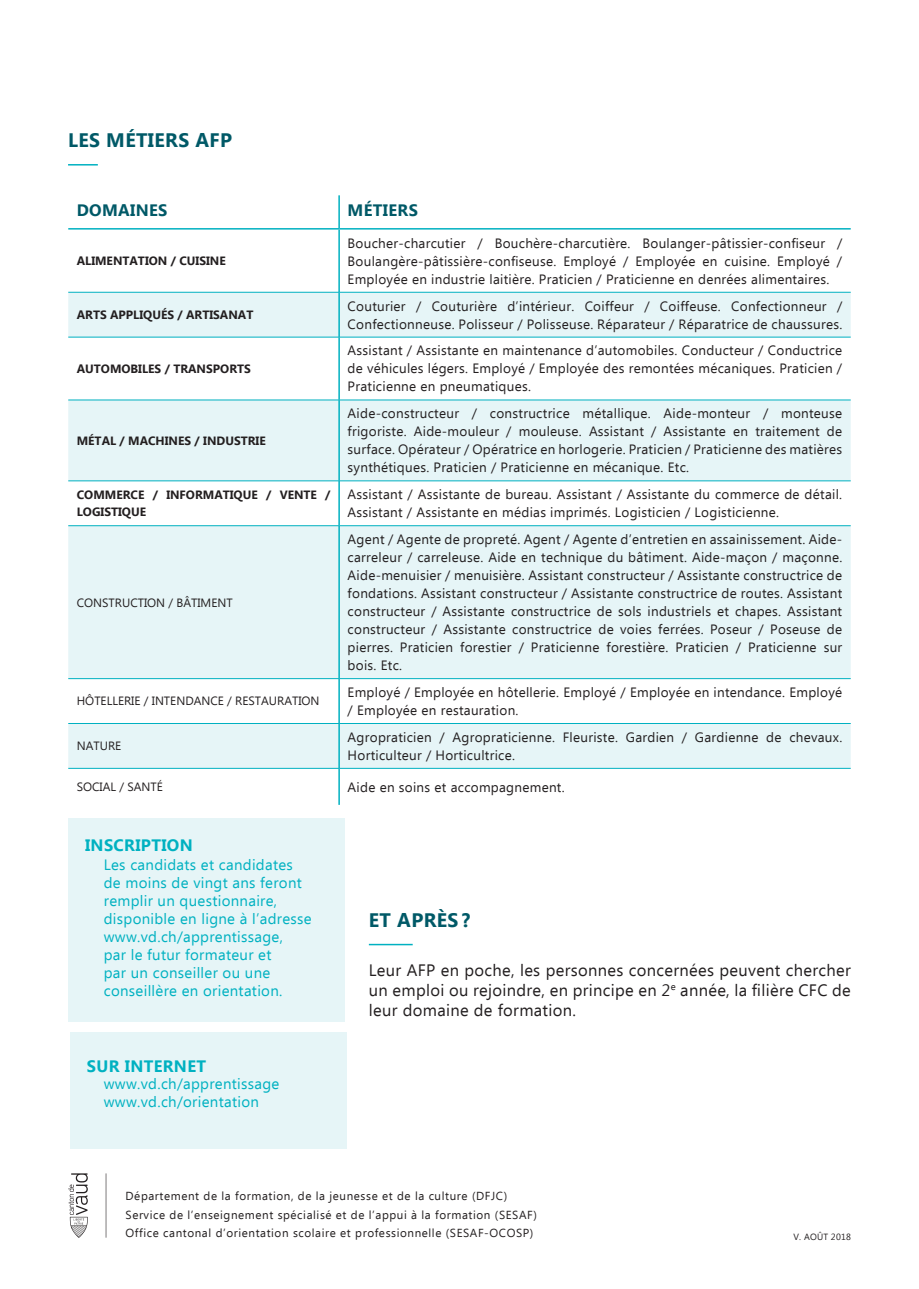
<style>
.page{position:relative;width:919px;height:1289px;background:#fff}
.page>*{position:absolute;margin:0;border:0;box-sizing:border-box;transform-origin:0 0}
.Titre_col_2{font:700 19.5px "Ebrima";letter-spacing:.02em;color:#005967}
.Titre_col1{font:700 19.5px "Ebrima";letter-spacing:.02em;color:#005967}
.Texte_courant{font:16.5px/19.8px "Ebrima";letter-spacing:.02em;color:#231f20;text-align:justify}
.Titre_1_-_block{font:700 16.5px "Ebrima";letter-spacing:.02em;color:#00b1c1}
.Intertitre{font:700 16.5px "Ebrima";letter-spacing:.02em;color:#005967}
.Texte_courant_case{font:15px/18px "Ebrima";letter-spacing:.02em;color:#00b1c1}
.tableau_droite{font:13.5px/18px "Ebrima";letter-spacing:.02em;color:#231f20;text-align:justify}
.Texte_courant-2{font:700 12px/16.5px "Ebrima";color:#231f20}
.tableau_gauche{font:12px "Ebrima";color:#231f20}
.Texte_courant-3{font:11.7px "Ebrima";letter-spacing:.05em;color:#231f20}
.Chapeau{font:9px "Ebrima";letter-spacing:.02em;color:#231f20}
</style>
<div class="page">
<svg style="left:68px;top:293px;width:782px;height:475px;fill:#e6f5f7"></svg>
<hr style="left:339px;top:292px;width:511px;height:1px;background:#00b1c1">
<hr style="left:68px;top:228px;width:271px;height:1px;background:#00b1c1">
<hr style="left:339px;top:228px;width:511px;height:1px;background:#00b1c1">
<hr style="left:338px;top:229px;width:2px;height:63px;background:#00b1c1">
<hr style="left:338px;top:292px;width:2px;height:45px;background:#00b1c1">
<hr style="left:338px;top:337px;width:2px;height:63px;background:#00b1c1">
<hr style="left:338px;top:400px;width:2px;height:80px;background:#00b1c1">
<hr style="left:338px;top:481px;width:2px;height:44px;background:#00b1c1">
<hr style="left:338px;top:526px;width:2px;height:152px;background:#00b1c1">
<hr style="left:338px;top:678px;width:2px;height:45px;background:#00b1c1">
<hr style="left:338px;top:723px;width:2px;height:45px;background:#00b1c1">
<hr style="left:338px;top:768px;width:2px;height:36px;background:#00b1c1">
<hr style="left:338px;top:195px;width:2px;height:33px;background:#00b1c1">
<hr style="left:68px;top:337px;width:271px;height:1px;background:#00b1c1">
<hr style="left:339px;top:337px;width:511px;height:1px;background:#00b1c1">
<hr style="left:68px;top:400px;width:271px;height:1px;background:#00b1c1">
<hr style="left:339px;top:400px;width:511px;height:1px;background:#00b1c1">
<hr style="left:68px;top:480px;width:271px;height:1px;background:#00b1c1">
<hr style="left:339px;top:480px;width:511px;height:1px;background:#00b1c1">
<hr style="left:68px;top:525px;width:271px;height:1px;background:#00b1c1">
<hr style="left:339px;top:525px;width:511px;height:1px;background:#00b1c1">
<hr style="left:68px;top:678px;width:271px;height:1px;background:#00b1c1">
<hr style="left:339px;top:678px;width:511px;height:1px;background:#00b1c1">
<hr style="left:68px;top:723px;width:271px;height:1px;background:#00b1c1">
<hr style="left:339px;top:723px;width:511px;height:1px;background:#00b1c1">
<hr style="left:68px;top:768px;width:271px;height:1px;background:#00b1c1">
<hr style="left:339px;top:768px;width:511px;height:1px;background:#00b1c1">
<hr style="left:68px;top:292px;width:271px;height:1px;background:#00b1c1">
<hr style="left:369px;top:943px;width:43px;height:2px;background:#00b1c1">
<div style="left:68px;top:818px;width:276px;height:203px;background:#e6f5f7"></div>
<hr style="left:68px;top:164px;width:30px;height:1px;background:#00b1c1">
<svg style="left:68px;top:1173px;width:20px;height:64px"></svg>
<svg style="left:106px;top:1173px;width:1px;height:64px"></svg>
<div style="left:70px;top:1031px;width:276px;height:117px;background:#e6f5f7"></div>
<p class="Titre_col_2" style="left:68px;top:126px;width:165px">LES MÉTIERS AFP</p>
<p class="Intertitre" style="left:77px;top:198px;width:92px">DOMAINES</p>
<p class="Intertitre" style="left:347px;top:198px;width:72px">MÉTIERS</p>
<p class="Texte_courant-2" style="left:77px;top:253px;width:150px">ALIMENTATION / CUISINE</p>
<p class="tableau_droite" style="left:347px;top:235px;width:496px">Boucher-charcutier / Bouchère-charcutière. Boulanger-pâtissier-confiseur / Boulangère-pâtissière-confiseuse. Employé / Employée en cuisine. Employé / Employée en industrie laitière. Praticien / Praticienne en denrées alimentaires.</p>
<p class="Texte_courant-2" style="left:77px;top:307px;width:178px">ARTS APPLIQUÉS / ARTISANAT</p>
<p class="tableau_droite" style="left:347px;top:298px;width:496px">Couturier / Couturière d’intérieur. Coiffeur / Coiffeuse. Confectionneur /<br>Confectionneuse. Polisseur / Polisseuse. Réparateur / Réparatrice de chaussures.</p>
<p class="Texte_courant-2" style="left:77px;top:361px;width:176px">AUTOMOBILES / TRANSPORTS</p>
<p class="tableau_droite" style="left:347px;top:342px;width:496px">Assistant / Assistante en maintenance d’automobiles. Conducteur / Conductrice de véhicules légers. Employé / Employée des remontées mécaniques. Praticien / Praticienne en pneumatiques.</p>
<p class="Texte_courant-2" style="left:77px;top:433px;width:190px">MÉTAL / MACHINES / INDUSTRIE</p>
<p class="tableau_droite" style="left:347px;top:405px;width:496px">Aide-constructeur / constructrice métallique. Aide-monteur / monteuse frigoriste. Aide-mouleur / mouleuse. Assistant / Assistante en traitement de surface. Opérateur / Opératrice en horlogerie. Praticien / Praticienne des matières synthétiques. Praticien / Praticienne en mécanique. Etc.</p>
<p class="Texte_courant-2" style="left:77px;top:487px;width:255px">COMMERCE / INFORMATIQUE / VENTE /<br>LOGISTIQUE</p>
<p class="tableau_droite" style="left:347px;top:486px;width:496px">Assistant / Assistante de bureau. Assistant / Assistante du commerce de détail.<br>Assistant / Assistante en médias imprimés. Logisticien / Logisticienne.</p>
<p class="tableau_gauche" style="left:77px;top:593px;width:157px">CONSTRUCTION / BÂTIMENT</p>
<p class="tableau_droite" style="left:347px;top:531px;width:496px">Agent / Agente de propreté. Agent / Agente d’entretien en assainissement. Aide&shy;carreleur / carreleuse. Aide en technique du bâtiment. Aide-maçon / maçonne.<br>Aide-menuisier / menuisière. Assistant constructeur / Assistante constructrice de fondations. Assistant constructeur / Assistante constructrice de routes. Assistant constructeur / Assistante constructrice de sols industriels et chapes. Assistant constructeur / Assistante constructrice de voies ferrées. Poseur / Poseuse de pierres. Praticien forestier / Praticienne forestière. Praticien / Praticienne sur bois. Etc.</p>
<p class="tableau_gauche" style="left:77px;top:692px;width:244px">HÔTELLERIE / INTENDANCE / RESTAURATION</p>
<p class="tableau_droite" style="left:347px;top:684px;width:496px">Employé / Employée en hôtellerie. Employé / Employée en intendance. Employé / Employée en restauration.</p>
<p class="tableau_gauche" style="left:77px;top:737px;width:46px">NATURE</p>
<p class="tableau_droite" style="left:347px;top:729px;width:496px">Agropraticien / Agropraticienne. Fleuriste. Gardien / Gardienne de chevaux.<br>Horticulteur / Horticultrice.</p>
<p class="tableau_gauche" style="left:77px;top:778px;width:88px">SOCIAL / SANTÉ</p>
<p class="tableau_droite" style="left:347px;top:778px;width:218px">Aide en soins et accompagnement.</p>
<p class="Titre_1_-_block" style="left:85px;top:833px;width:109px">INSCRIPTION</p>
<p class="Texte_courant_case" style="left:104px;top:856px;width:209px">Les candidats et candidates de moins de vingt ans feront remplir un questionnaire, disponible en ligne à l’adresse www.vd.ch/apprentissage,<br>par le futur formateur et<br>par un conseiller ou une conseillère en orientation.</p>
<p class="Titre_1_-_block" style="left:87px;top:1053px;width:121px">SUR INTERNET</p>
<p class="Texte_courant_case" style="left:104px;top:1075px;width:177px">www.vd.ch/apprentissage</p>
<p class="Texte_courant_case" style="left:104px;top:1093px;width:157px">www.vd.ch/orientation</p>
<p class="Titre_col1" style="left:369px;top:905px;width:103px">ET APRÈS ?</p>
<p class="Texte_courant" style="left:369px;top:961px;width:483px">Leur AFP en poche, les personnes concernées peuvent chercher un emploi ou rejoindre, en principe en 2<sup>e</sup> année, la filière CFC de leur domaine de formation.</p>
<p class="Texte_courant-3" style="left:126px;top:1187px;width:383px">Département de la formation, de la jeunesse et de la culture (DFJC)</p>
<p class="Texte_courant-3" style="left:126px;top:1206px;width:413px">Service de l’enseignement spécialisé et de l’appui à la formation (SESAF)</p>
<p class="Texte_courant-3" style="left:126px;top:1224px;width:409px">Office cantonal d’orientation scolaire et professionnelle (SESAF-OCOSP)</p>
<p class="Chapeau" style="left:793px;top:1230px;width:59px">V. AOÛT 2018</p>
</div>
